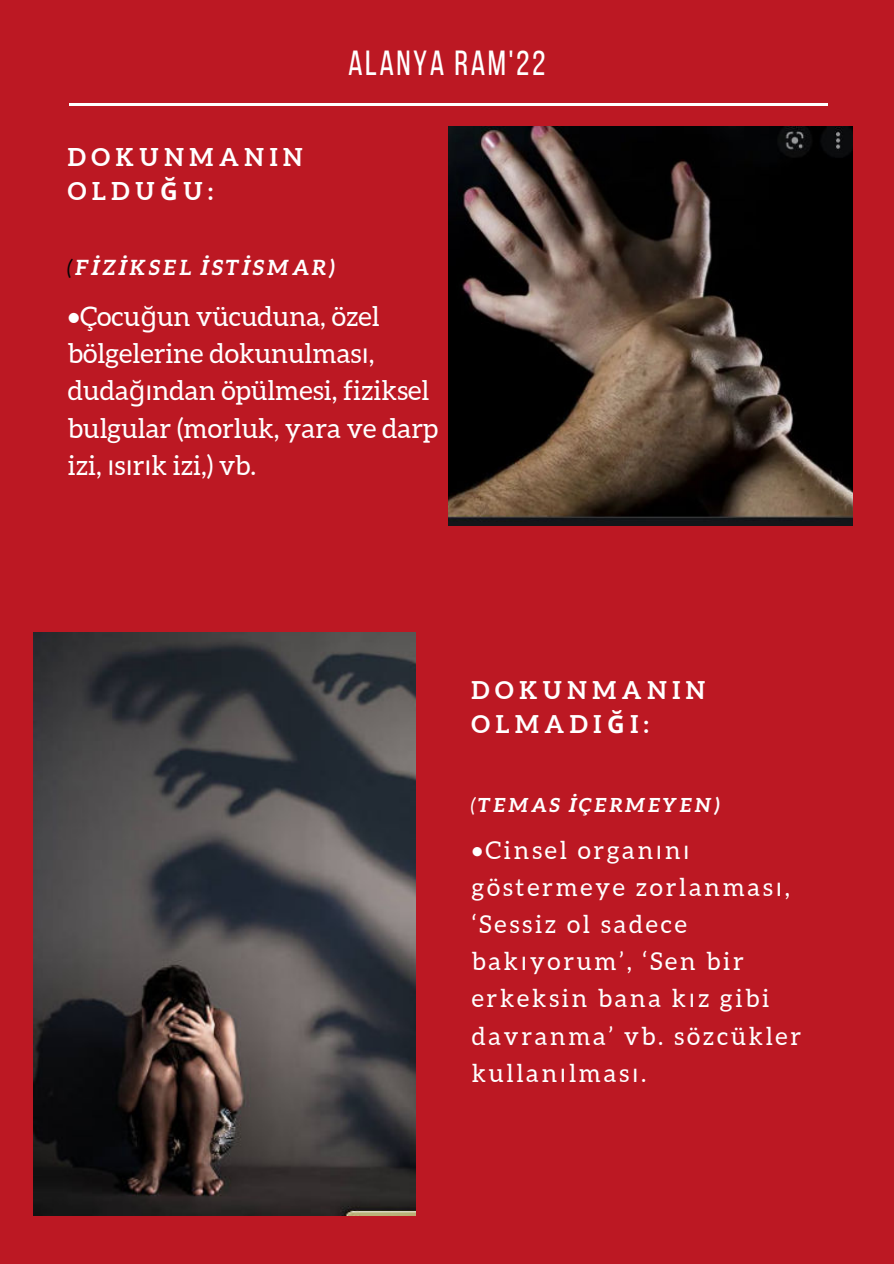
<style>
.page{position:relative;width:894px;height:1264px;background:#fff}
.page>*{position:absolute;margin:0;border:0;box-sizing:border-box;transform-origin:0 0}
.t1{font:34.8px "Bebas Neue";letter-spacing:.07em;color:#fff}
.t2{font:27.15px/37.2px "Aleo";color:#fff}
.t3{font:24.75px/37.2px "Aleo";letter-spacing:.11em;color:#fff}
.t4{font:700 24.45px/33.8px "Aleo";letter-spacing:.23em;color:#fff}
.t5{font:700 24.3px/33.8px "Aleo";letter-spacing:.23em;color:#fff}
.t6{font:italic 700 21.15px "Aleo";letter-spacing:.11em;color:#fff}
.t7{font:italic 700 19.5px "Aleo";letter-spacing:.11em;color:#fff}
.s1{font-family:"Noto Sans"}
.s2{font-weight:400;color:#040404}
.s3{font-weight:400}
</style>
<div class="page">
<div style="left:0;top:0;width:893px;height:1263px;background:#bc1823"></div>
<hr style="left:69px;top:103px;width:758px;height:2px;background:#fff">
<img style="left:448px;top:126px;width:404px;height:399px">
<img style="left:34px;top:632px;width:381px;height:583px">
<h1 class="t1" style="left:348px;top:44px;width:199px">ALANYA RAM'22</h1>
<p class="t4" style="left:68px;top:140px;width:236px">DOKUNMANIN<br>OLDU<span class="s1">Ğ</span>U:</p>
<p class="t6" style="left:67px;top:255px;width:269px"><span class="s2">(</span>F<span class="s1">İ</span>Z<span class="s1">İ</span>KSEL <span class="s1">İ</span>ST<span class="s1">İ</span>SMAR)</p>
<p class="t2" style="left:68px;top:297px;width:372px">•Çocu<span class="s1">ğ</span>un vücuduna, özel bölgelerine dokunulmas<span class="s1">ı</span>, duda<span class="s1">ğı</span>ndan öpülmesi, fiziksel bulgular (morluk, yara ve darp izi, <span class="s1">ı</span>s<span class="s1">ı</span>r<span class="s1">ı</span>k izi,) vb.</p>
<p class="t5" style="left:471px;top:672px;width:235px">DOKUNMANIN<br>OLMADI<span class="s1">Ğ</span>I:</p>
<p class="t7" style="left:471px;top:793px;width:250px"><span class="s3">(</span>TEMAS <span class="s1">İ</span>ÇERMEYEN)</p>
<p class="t3" style="left:471px;top:831px;width:331px">•Cinsel organ<span class="s1">ı</span>n<span class="s1">ı </span>göstermeye zorlanmas<span class="s1">ı</span>, ‘Sessiz ol sadece bak<span class="s1">ı</span>yorum’, ‘Sen bir erkeksin bana k<span class="s1">ı</span>z gibi davranma’ vb. sözcükler kullan<span class="s1">ı</span>lmas<span class="s1">ı</span>.</p>
</div>
